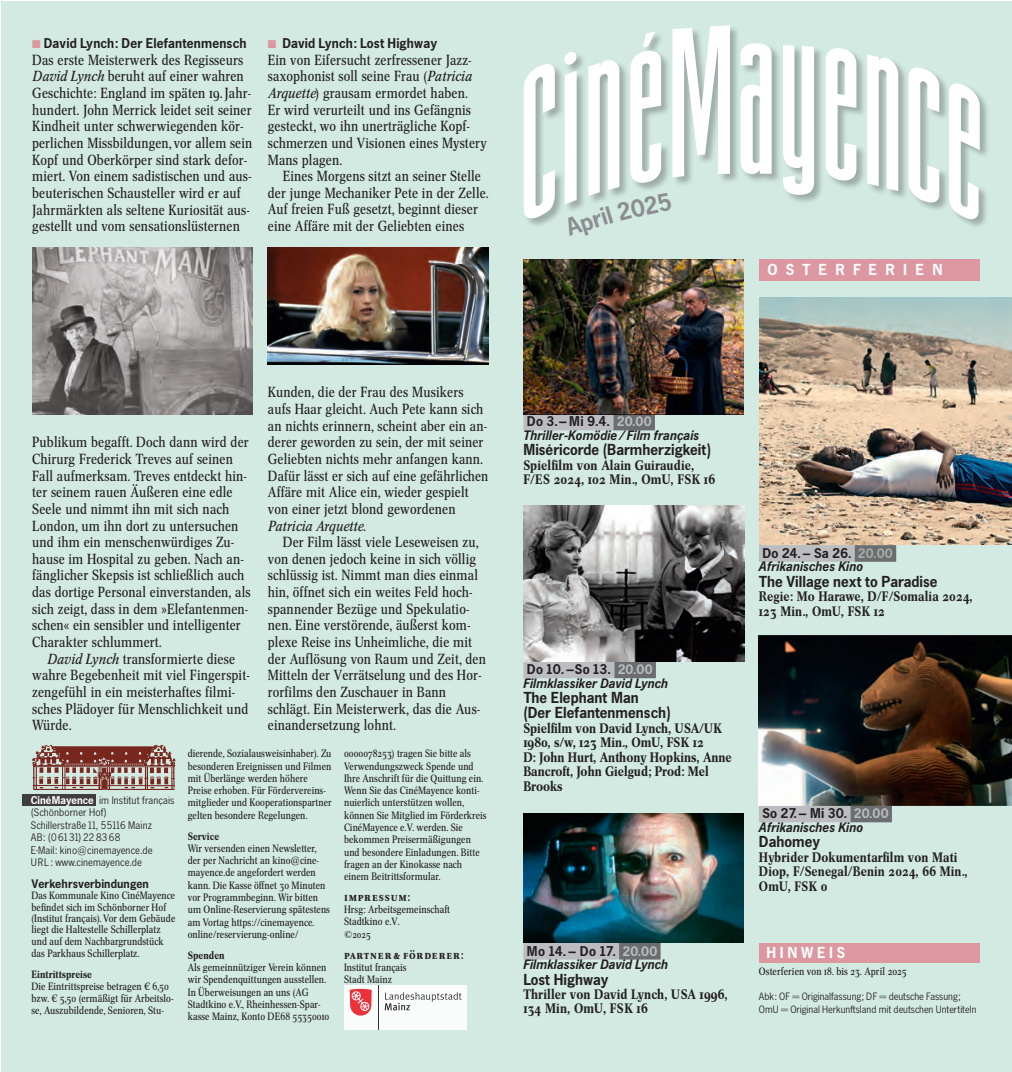
<style>
.page{position:relative;width:1012px;height:1072px;background:#fff}
.page>*{position:absolute;margin:0;border:0;box-sizing:border-box;transform-origin:0 0}
.t1{font:700 15.75px/15.2px "News Gothic ST";color:#231f20}
.t2{font:700 15.75px "News Gothic ST";letter-spacing:.52em;color:#fff}
.t3{font:14.35px/16.6px "Mirage New XP";letter-spacing:.01em;color:#231f20}
.t4{font:700 14px "News Gothic ST";letter-spacing:.01em;color:#231f20}
.t5{font:500 13.65px/14.5px "Mirage New XP";letter-spacing:.01em;color:#231f20}
.t6{font:italic 700 13.65px "News Gothic ST";letter-spacing:.01em;color:#231f20}
.t7{font:500 12.25px "Mirage New XP";letter-spacing:.07em;color:#231f20}
.t8{font:700 12.25px "News Gothic ST";letter-spacing:.005em;color:#231f20}
.t9{font:10.85px/12.4px "News Gothic ST";letter-spacing:.01em;color:#231f20}
.t10{font:10.5px/12.2px "Mirage New XP";letter-spacing:.005em;color:#231f20}
.t11{font:10.5px/12.2px "News Gothic ST";color:#231f20}
.t12{font:500 10.5px "Mirage New XP";letter-spacing:.005em;color:#231f20}
.t13{font:10.15px "Mirage New XP";color:#231f20}
.s1{font-style:italic}
.s2{font-weight:700;font-size:11.2px;color:#fff}
.s3{font-size:13.65px;color:#bcbdc0}
.s4{font-size:13.65px;color:#a4aea7}
</style>
<div class="page">
<div style="left:2px;top:2px;width:1010px;height:1069px;background:#d2eae1"></div>
<div style="left:759px;top:943px;width:221px;height:20px;background:#dc97a1"></div>
<div style="left:523px;top:414px;width:90px;height:16px;background:#bcbdc0"></div>
<div style="left:613px;top:414px;width:42px;height:16px;background:#6c6d70"></div>
<div style="left:523px;top:661px;width:91px;height:17px;background:#bcbdc0"></div>
<div style="left:614px;top:661px;width:42px;height:17px;background:#6c6d70"></div>
<div style="left:523px;top:943px;width:96px;height:16px;background:#bcbdc0"></div>
<div style="left:619px;top:943px;width:42px;height:16px;background:#6c6d70"></div>
<div style="left:759px;top:545px;width:96px;height:17px;background:#bcbdc0"></div>
<div style="left:855px;top:545px;width:41px;height:17px;background:#6c6d70"></div>
<div style="left:759px;top:805px;width:91px;height:17px;background:#bcbdc0"></div>
<div style="left:850px;top:805px;width:42px;height:17px;background:#6c6d70"></div>
<img style="left:524px;top:259px;width:220px;height:155px">
<img style="left:524px;top:505px;width:220px;height:156px">
<img style="left:523px;top:813px;width:221px;height:130px">
<img style="left:759px;top:635px;width:253px;height:171px">
<img style="left:759px;top:298px;width:253px;height:247px">
<div style="left:523px;top:25px;width:467px;height:204px;background:#231f20;opacity:.3"></div>
<svg style="left:524px;top:63px;width:31px;height:156px"></svg>
<svg style="left:741px;top:43px;width:31px;height:131px;background:#ecf1ef"></svg>
<svg style="left:826px;top:48px;width:30px;height:133px"></svg>
<svg style="left:867px;top:54px;width:31px;height:137px;background:#e9efed"></svg>
<svg style="left:909px;top:67px;width:30px;height:136px"></svg>
<svg style="left:783px;top:45px;width:31px;height:150px;background:#ecf1ef"></svg>
<svg style="left:949px;top:83px;width:31px;height:137px"></svg>
<div style="left:23px;top:794px;width:73px;height:11px;background:#3e3e3f"></div>
<svg style="left:32px;top:745px;width:144px;height:45px"></svg>
<img style="left:32px;top:248px;width:221px;height:166px">
<div style="left:344px;top:984px;width:123px;height:45px;background:#fff"></div>
<svg style="left:385px;top:992px;width:77px;height:18px"></svg>
<hr style="left:378px;top:984px;width:1px;height:45px;background:#231f20">
<svg style="left:350px;top:988px;width:22px;height:27px"></svg>
<div style="left:759px;top:259px;width:220px;height:22px;background:#dc97a1"></div>
<img style="left:268px;top:248px;width:221px;height:116px">
<svg style="left:561px;top:25px;width:169px;height:204px"></svg>
<p class="t4" style="left:44px;top:35px;width:204px">David Lynch: Der Elefantenmensch</p>
<p class="t3" style="left:32px;top:51px;width:222px">Das erste Meisterwerk des Regisseurs <span class="s1">David Lynch</span> beruht auf einer wahren Geschichte: England im späten 19.Jahr&shy;hundert. John Merrick leidet seit seiner Kindheit unter schwerwiegenden kör&shy;perlichen Missbildungen, vor allem sein Kopf und Oberkörper sind stark defor&shy;miert. Von einem sadistischen und aus&shy;beuterischen Schausteller wird er auf Jahrmärkten als seltene Kuriosität aus&shy;gestellt und vom sensationslüsternen</p>
<p class="t4" style="left:282px;top:35px;width:156px">David Lynch: Lost Highway</p>
<p class="t3" style="left:268px;top:51px;width:220px">Ein von Eifersucht zerfressener Jazz&shy;saxophonist soll seine Frau (<span class="s1">Patricia Arquette</span>) grausam ermordet haben.<br>Er wird verurteilt und ins Gefängnis gesteckt, wo ihn unerträgliche Kopf&shy;schmerzen und Visionen eines Mystery Mans plagen.</p>
<p class="t3" style="left:268px;top:168px;width:222px;text-indent:15px">Eines Morgens sitzt an seiner Stelle der junge Mechaniker Pete in der Zelle.<br>Auf freien Fuß gesetzt, beginnt dieser eine Affäre mit der Geliebten eines</p>
<p class="t2" style="left:767px;top:260px;width:177px">OSTERFERIEN</p>
<p class="t3" style="left:32px;top:434px;width:220px">Publikum begafft. Doch dann wird der Chirurg Frederick Treves auf seinen Fall aufmerksam. Treves entdeckt hin&shy;ter seinem rauen Äußeren eine edle Seele und nimmt ihn mit sich nach London, um ihn dort zu untersuchen und ihm ein menschenwürdiges Zu&shy;hause im Hospital zu geben. Nach an&shy;fänglicher Skepsis ist schließlich auch das dortige Personal einverstanden, als sich zeigt, dass in dem »Elefantenmen&shy;schen« ein sensibler und intelligenter Charakter schlummert.</p>
<p class="t3" style="left:32px;top:650px;width:219px;text-indent:15px"><span class="s1">David Lynch</span> transformierte diese wahre Begebenheit mit viel Fingerspit&shy;zengefühl in ein meisterhaftes filmi&shy;sches Plädoyer für Menschlichkeit und<br>Würde.</p>
<p class="t3" style="left:268px;top:384px;width:222px">Kunden, die der Frau des Musikers aufs Haar gleicht. Auch Pete kann sich an nichts erinnern, scheint aber ein an&shy;derer geworden zu sein, der mit seiner Geliebten nichts mehr anfangen kann.<br>Dafür lässt er sich auf eine gefährlichen Affäre mit Alice ein, wieder gespielt von einer jetzt blond gewordenen <span class="s1">Patricia Arquette</span>.</p>
<p class="t3" style="left:268px;top:533px;width:220px;text-indent:15px">Der Film lässt viele Leseweisen zu, von denen jedoch keine in sich völlig schlüssig ist. Nimmt man dies einmal hin, öffnet sich ein weites Feld hoch&shy;spannender Bezüge und Spekulatio&shy;nen. Eine verstörende, äußerst kom&shy;plexe Reise ins Unheimliche, die mit der Auflösung von Raum und Zeit, den Mitteln der Verrätselung und des Hor&shy;rorfilms den Zuschauer in Bann schlägt. Ein Meisterwerk, das die Aus&shy;einandersetzung lohnt.</p>
<p class="t9" style="left:31px;top:794px;width:145px"><span class="s2">CinéMayence</span> im Institut français (Schönborner Hof)<br>Schillerstraße 11, 55116 Mainz<br>AB: (0 61 31) 22 83 68<br>E-Mail: kino@cinemayence.de<br>URL : www.cinemayence.de</p>
<p class="t8" style="left:32px;top:876px;width:119px">Verkehrsverbindungen</p>
<p class="t10" style="left:32px;top:889px;width:145px;line-height:11.4px">Das Kommunale Kino CinéMayence befindet sich im Schönborner Hof (Institut français). Vor dem Gebäude liegt die Haltestelle Schillerplatz und auf dem Nachbargrundstück das Parkhaus Schillerplatz.</p>
<p class="t12" style="left:32px;top:967px;width:62px">Eintrittspreise</p>
<p class="t10" style="left:32px;top:980px;width:144px">Die Eintrittspreise betragen € 6,50 bzw. € 5,50 (ermäßigt für Arbeitslo&shy;se, Auszubildende, Senioren, Stu-</p>
<p class="t10" style="left:188px;top:747px;width:145px">dierende, Sozialausweisinhaber). Zu besonderen Ereignissen und Filmen mit Überlänge werden höhere Preise erhoben. Für Fördervereins&shy;mitglieder und Kooperationspartner gelten besondere Regelungen.</p>
<p class="t12" style="left:188px;top:829px;width:33px">Service</p>
<p class="t10" style="left:188px;top:842px;width:144px">Wir versenden einen Newsletter, der per Nachricht an kino@cine&shy;mayence.de angefordert werden kann. Die Kasse öffnet 30 Minuten vor Programmbeginn. Wir bitten um Online-Reservierung spätestens am Vortag https://cinemayence. online/reservierung-online/</p>
<p class="t12" style="left:188px;top:948px;width:39px">Spenden</p>
<p class="t10" style="left:188px;top:961px;width:143px">Als gemeinnütziger Verein können wir Spendenquittungen ausstellen.<br>In Überweisungen an uns (AG Stadtkino e.V., Rheinhessen-Spar&shy;kasse Mainz, Konto DE68 55350010</p>
<p class="t10" style="left:344px;top:747px;width:144px">0000078253) tragen Sie bitte als<br>Verwendungszweck Spende und<br>Ihre Anschrift für die Quittung ein.<br>Wenn Sie das CinéMayence konti&shy;nuierlich unterstützen wollen, können Sie Mitglied im Förderkreis<br>CinéMayence e.V. werden. Sie bekommen Preisermäßigungen und besondere Einladungen. Bitte fragen an der Kinokasse nach einem Beitrittsformular.</p>
<p class="t7" style="left:344px;top:889px;width:68px">impressum:</p>
<p class="t10" style="left:344px;top:903px;width:108px">Hrsg: Arbeitsgemeinschaft<br>Stadtkino e.V.</p>
<p class="t13" style="left:344px;top:927px;width:28px">©2025</p>
<p class="t7" style="left:344px;top:946px;width:121px">Partner&amp; Förderer:</p>
<p class="t10" style="left:344px;top:961px;width:64px">Institut français<br>Stadt Mainz</p>
<p class="t4" style="left:527px;top:413px;width:126px">Do 3.–Mi 9.4. <span class="s3">20.00</span></p>
<p class="t6" style="left:523px;top:427px;width:178px">Thriller-Komödie /Film français</p>
<p class="t1" style="left:523px;top:442px;width:189px">Miséricorde (Barmherzigkeit)</p>
<p class="t5" style="left:523px;top:458px;width:194px">Spielfilm von Alain Guiraudie,<br>F/ES 2024, 102 Min., OmU, FSK 16</p>
<p class="t4" style="left:527px;top:661px;width:127px">Do 10.–So 13. <span class="s3">20.00</span></p>
<p class="t6" style="left:523px;top:675px;width:146px">Filmklassiker David Lynch</p>
<p class="t1" style="left:523px;top:690px;width:149px">The Elephant Man<br>(Der Elefantenmensch)</p>
<p class="t5" style="left:523px;top:721px;width:210px">Spielfilm von David Lynch, USA/UK<br>1980, s/w, 123 Min., OmU, FSK 12<br>D: John Hurt, Anthony Hopkins, Anne<br>Bancroft, John Gielgud; Prod: Mel<br>Brooks</p>
<p class="t4" style="left:527px;top:942px;width:132px">Mo 14.– Do 17. <span class="s3">20.00</span></p>
<p class="t6" style="left:523px;top:956px;width:146px">Filmklassiker David Lynch</p>
<p class="t1" style="left:523px;top:971px;width:87px">Lost Highway</p>
<p class="t5" style="left:523px;top:987px;width:206px">Thriller von David Lynch, USA 1996,<br>134 Min, OmU, FSK 16</p>
<p class="t4" style="left:762px;top:545px;width:132px">Do 24.– Sa 26. <span class="s4">20.00</span></p>
<p class="t6" style="left:759px;top:558px;width:106px">Afrikanisches Kino</p>
<p class="t1" style="left:759px;top:574px;width:180px">The Village next to Paradise</p>
<p class="t5" style="left:759px;top:589px;width:215px">Regie: Mo Harawe, D/F/Somalia 2024,<br>123 Min., OmU, FSK 12</p>
<p class="t4" style="left:762px;top:805px;width:128px">So 27.– Mi 30. <span class="s3">20.00</span></p>
<p class="t6" style="left:759px;top:819px;width:106px">Afrikanisches Kino</p>
<p class="t1" style="left:759px;top:834px;width:63px">Dahomey</p>
<p class="t5" style="left:759px;top:849px;width:210px">Hybrider Dokumentarfilm von Mati<br>Diop, F/Senegal/Benin 2024, 66 Min.,<br>OmU, FSK 0</p>
<p class="t2" style="left:766px;top:943px;width:80px">H I N W E I S</p>
<p class="t10" style="left:759px;top:965px;width:149px">Osterferien von 18. bis 23. April 2025</p>
<p class="t11" style="left:759px;top:990px;width:219px">Abk: OF = Originalfassung; DF = deutsche Fassung;<br>OmU = Original Herkunftsland mit deutschen Untertiteln</p>
</div>
